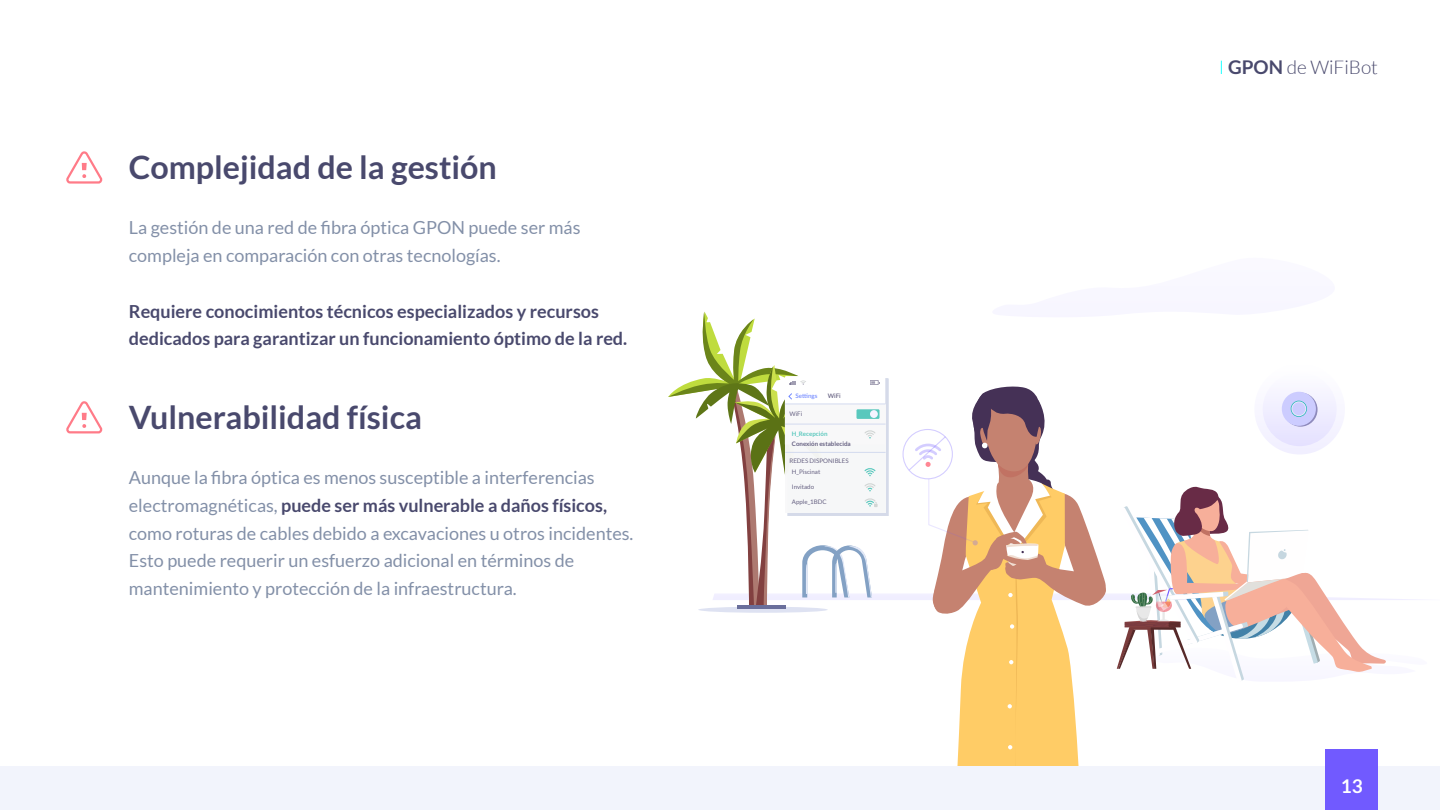
<style>
.page{position:relative;width:1440px;height:810px;background:#fff}
.page>*{position:absolute;margin:0;border:0;box-sizing:border-box;transform-origin:0 0}
.t1{font:700 32.25px "Lato";color:#49496d}
.t2{font:300 18.98px "Lato";color:#49496d}
.t3{font:700 18.98px "Lato";color:#fff}
.t4{font:18px/27.8px "Lato";color:#8390a8}
.t5{font:700 18px/27.8px "Lato";color:#49496d}
.t6{font:6.15px "Lato";color:#656081}
.t7{font:700 6.15px "Lato";color:#656081}
.t8{font:700 6.15px "Lato";color:#59c8bd}
.t9{font:600 6.15px "Lato";color:#748bff}
.t10{font:600 6.15px "Lato";color:#656081}
.s1{font-weight:700;color:#49496d}
.s2{color:#0ff}
.s3{font-weight:700}
</style>
<div class="page">
<svg style="left:668px;top:312px;width:750px;height:454px"></svg>
<svg style="left:66px;top:151px;width:36px;height:33px"></svg>
<svg style="left:66px;top:401px;width:36px;height:33px"></svg>
<div style="left:0;top:766px;width:1440px;height:44px;background:#f2f4fc"></div>
<div style="left:1326px;top:749px;width:52px;height:61px;background:#715aff"></div>
<h1 class="t1" style="left:129px;top:149px;width:370px">Complejidad de la gestión</h1>
<p class="t4" style="left:129px;top:214px;width:453px">La gestión de una red de fibra óptica GPON puede ser más compleja en comparación con otras tecnologías.</p>
<p class="t5" style="left:129px;top:297px;width:500px">Requiere conocimientos técnicos especializados y recursos dedicados para garantizar un funcionamiento óptimo de la red.</p>
<h1 class="t1" style="left:129px;top:398px;width:295px">Vulnerabilidad física</h1>
<p class="t4" style="left:129px;top:464px;width:506px">Aunque la fibra óptica es menos susceptible a interferencias electromagnéticas, <span class="s1">puede ser más vulnerable a daños físicos, </span>como roturas de cables debido a excavaciones u otros incidentes.<br>Esto puede requerir un esfuerzo adicional en términos de mantenimiento y protección de la infraestructura.</p>
<p class="t9" style="left:796px;top:391px;width:23px">Settings</p>
<p class="t10" style="left:828px;top:391px;width:14px">WiFi</p>
<p class="t6" style="left:789px;top:410px;width:14px">WiFi</p>
<p class="t8" style="left:792px;top:431px;width:37px">H_Recepción</p>
<p class="t7" style="left:792px;top:440px;width:60px">Conexión establecida</p>
<p class="t6" style="left:792px;top:469px;width:30px">H_Piscinat</p>
<p class="t6" style="left:792px;top:484px;width:24px">Invitado</p>
<p class="t6" style="left:792px;top:499px;width:36px">Apple_1BDC</p>
<p class="t6" style="left:789px;top:457px;width:61px">REDES DISPONIBLES</p>
<p class="t2" style="left:1219px;top:57px;width:161px"><span class="s2">I</span> <span class="s3">GPON</span> de WiFiBot</p>
<p class="t3" style="left:1341px;top:776px;width:23px">13</p>
</div>
